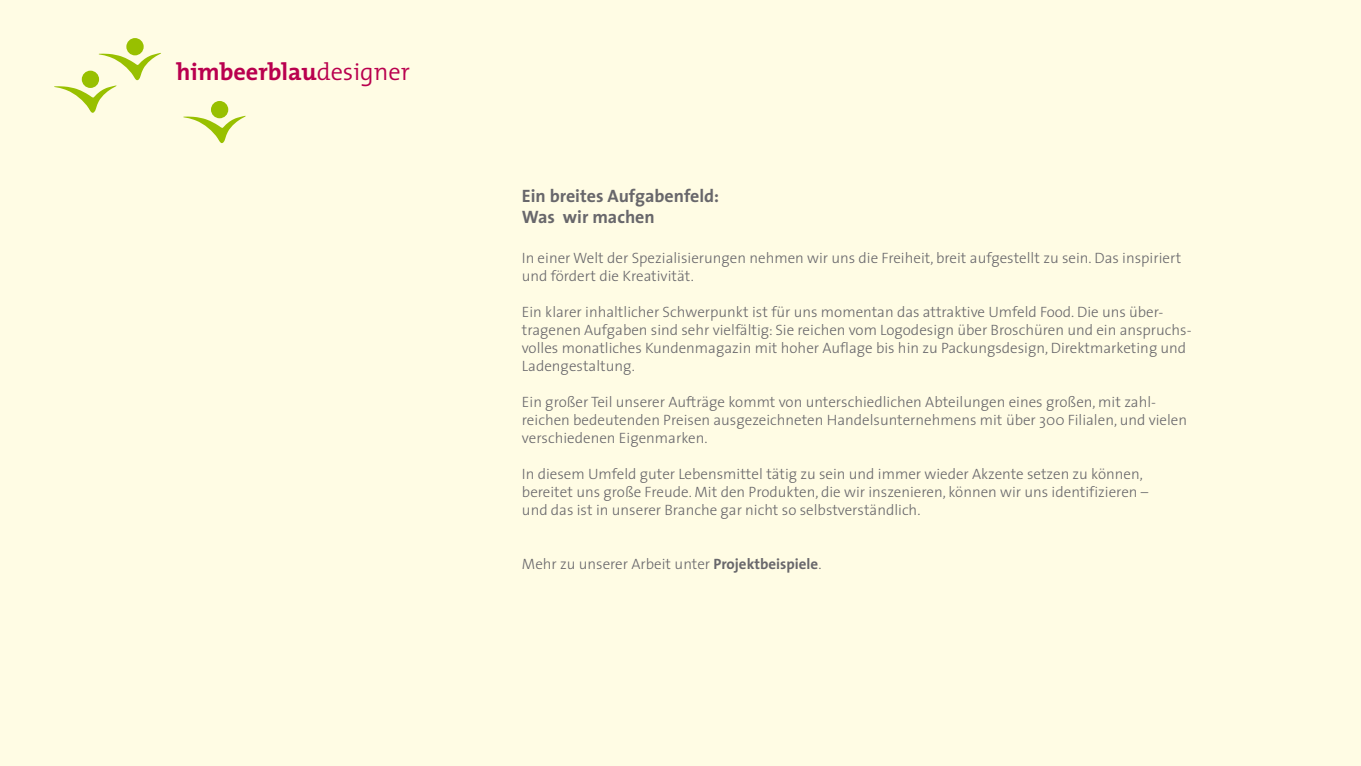
<style>
.page{position:relative;width:1361px;height:766px;background:#fff}
.page>*{position:absolute;margin:0;border:0;box-sizing:border-box;transform-origin:0 0}
.t1{font:700 24.3px "The Mix";color:#b9004e}
.t2{font:700 18px/21px "The Sans";color:#68676b}
.t3{font:300 15px/18px "The Sans";color:#68676b}
.s1{font-weight:300}
.s2{font-weight:700}
</style>
<div class="page">
<div style="left:0;top:0;width:1361px;height:765px;background:#fffce4"></div>
<div style="left:126px;top:38px;width:18px;height:17px;background:#98c000;border-radius:50%"></div>
<svg style="left:54px;top:53px;width:107px;height:60px"></svg>
<div style="left:82px;top:71px;width:17px;height:17px;background:#98c000;border-radius:50%"></div>
<svg style="left:183px;top:116px;width:63px;height:27px"></svg>
<div style="left:211px;top:101px;width:17px;height:17px;background:#98c000;border-radius:50%"></div>
<h1 class="t1" style="left:176px;top:51px;width:235px">himbeerblau<span class="s1">designer</span></h1>
<p class="t2" style="left:522px;top:185px;width:199px">Ein breites Aufgabenfeld:<br>Was wir machen</p>
<p class="t3" style="left:522px;top:248px;width:661px">In einer Welt der Spezialisierungen nehmen wir uns die Freiheit, breit aufgestellt zu sein. Das inspiriert und fördert die Kreativität.</p>
<p class="t3" style="left:522px;top:302px;width:671px">Ein klarer inhaltlicher Schwerpunkt ist für uns momentan das attraktive Umfeld Food. Die uns über&shy;tragenen Aufgaben sind sehr vielfältig: Sie reichen vom Logodesign über Broschüren und ein anspruchs&shy;volles monatliches Kundenmagazin mit hoher Auflage bis hin zu Packungsdesign, Direktmarketing und Ladengestaltung.</p>
<p class="t3" style="left:522px;top:392px;width:667px">Ein großer Teil unserer Aufträge kommt von unterschiedlichen Abteilungen eines großen, mit zahl&shy;reichen bedeutenden Preisen ausgezeichneten Handelsunternehmens mit über 300 Filialen, und vielen verschiedenen Eigenmarken.</p>
<p class="t3" style="left:522px;top:464px;width:628px">In diesem Umfeld guter Lebensmittel tätig zu sein und immer wieder Akzente setzen zu können, bereitet uns große Freude. Mit den Produkten, die wir inszenieren, können wir uns identifizieren – und das ist in unserer Branche gar nicht so selbstverständlich.</p>
<p class="t3" style="left:522px;top:554px;width:301px">Mehr zu unserer Arbeit unter <span class="s2">Projektbeispiele</span>.</p>
</div>
